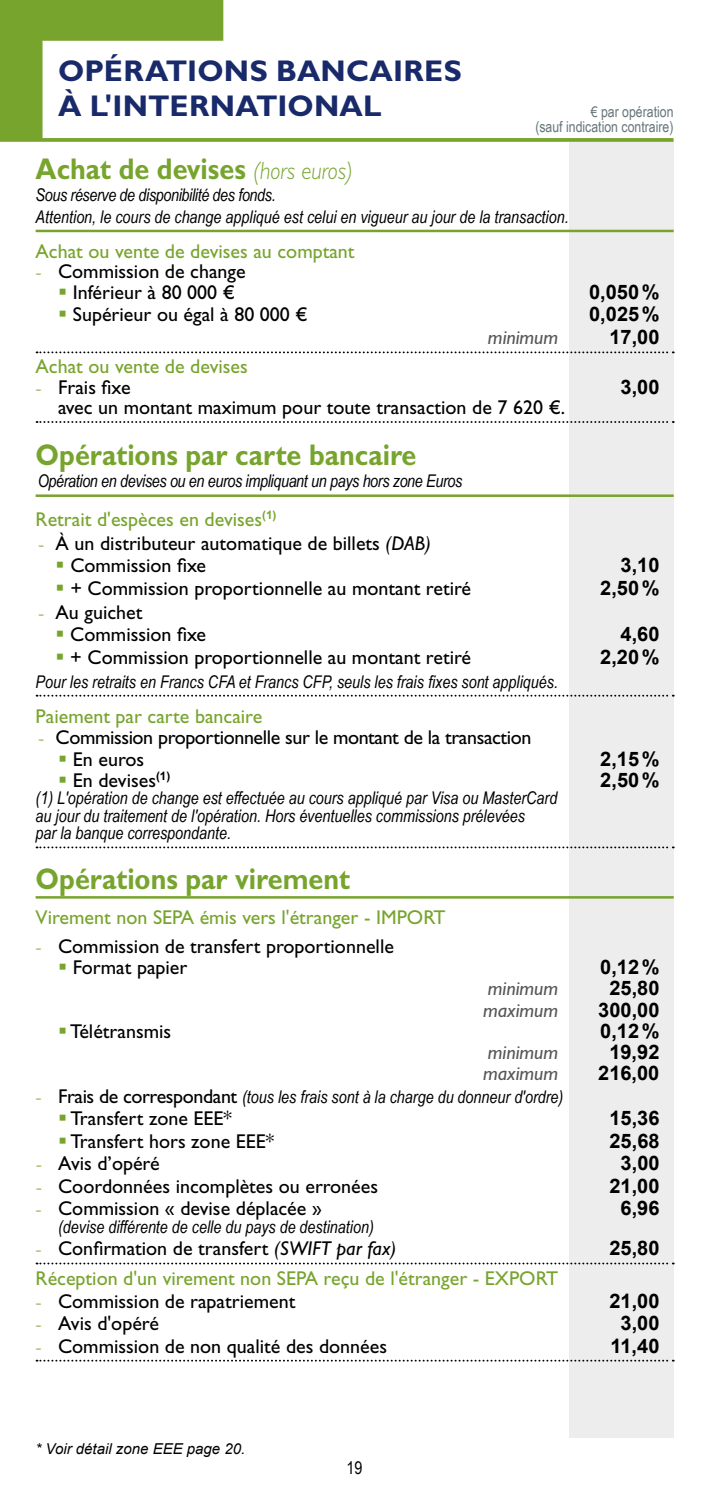
<style>
.page{position:relative;width:709px;height:1489px;background:#fff}
.page>*{position:absolute;margin:0;border:0;box-sizing:border-box;transform-origin:0 0}
.t1{font:700 30px "Gill Sans Std";color:#77a42d;scale:.9 1}
.t2{font:700 30px/35px "Gill Sans Std";letter-spacing:.005em;color:#192a6b}
.t3{font:20px "Gill Sans Std";color:#000}
.t4{font:20px "Gill Sans Std";color:#77a42d}
.t5{font:700 20px "Arial";color:#000}
.t6{font:20px "Gill Sans Std";letter-spacing:-.02em;color:#000}
.t7{font:italic 20px "Gill Sans Std";color:#575756}
.t8{font:italic 17.5px/17.5px "Arial Narrow";color:#000}
.t9{font:italic 17.5px "Arial Narrow";letter-spacing:-.02em;color:#000}
.t10{font:17.5px "Arial Narrow";color:#000}
.t11{font:15px/15px "Arial Narrow";color:#65757a;text-align:right}
.t12{font:italic 15px "Arial";color:#000}
.s1{font-weight:300;font-style:italic;font-size:25px}
.s2{font-family:"Garamond";color:#77a42d}
.s3{color:#77a42d}
.s4{font-style:italic}
.s5{font-family:"Garamond";font-style:normal;font-size:20px;color:#77a42d}
.s6{font-family:"Gill Sans Std";font-style:normal;font-size:20px}
</style>
<div class="page">
<div style="left:568px;top:140px;width:105px;height:1297px;background:#ededed"></div>
<hr style="left:36px;top:230px;width:637px;height:2px;background:#77a42d">
<svg style="left:37px;top:351px;width:636px;height:2px"></svg>
<svg style="left:37px;top:421px;width:636px;height:2px"></svg>
<hr style="left:36px;top:494px;width:637px;height:3px;background:#77a42d">
<svg style="left:37px;top:694px;width:636px;height:2px"></svg>
<svg style="left:37px;top:846px;width:636px;height:2px"></svg>
<hr style="left:36px;top:896px;width:637px;height:2px;background:#77a42d">
<svg style="left:37px;top:1262px;width:636px;height:2px"></svg>
<svg style="left:37px;top:1359px;width:636px;height:2px"></svg>
<svg style="left:0;top:0;width:673px;height:142px"></svg>
<h1 class="t2" style="left:58px;top:53px;width:405px">OPÉRATIONS BANCAIRES<br>À L'INTERNATIONAL</h1>
<p class="t11" style="left:535px;top:103px;width:140px">€ par opération<br>(sauf indication contraire)</p>
<h1 class="t1" style="left:36px;top:151px;width:354px">Achat de devises <span class="s1">(hors euros)</span></h1>
<p class="t8" style="left:36px;top:184px;width:534px;line-height:21.2px">Sous réserve de disponibilité des fonds.<br>Attention, le cours de change appliqué est celui en vigueur au jour de la transaction.</p>
<p class="t4" style="left:36px;top:240px;width:320px">Achat ou vente de devises au comptant</p>
<p class="t3" style="left:36px;top:260px;width:212px"><span class="s2">-</span> Commission de change</p>
<p class="t3" style="left:58px;top:281px;width:178px"><span class="s3">▪</span> Inférieur à 80 000 €</p>
<p class="t5" style="left:589px;top:278px;width:72px">0,050%</p>
<p class="t3" style="left:58px;top:302px;width:251px"><span class="s3">▪</span> Supérieur ou égal à 80 000 €</p>
<p class="t5" style="left:589px;top:299px;width:72px">0,025%</p>
<p class="t7" style="left:488px;top:326px;width:72px">minimum</p>
<p class="t5" style="left:609px;top:323px;width:52px">17,00</p>
<p class="t4" style="left:36px;top:354px;width:214px">Achat ou vente de devises</p>
<p class="t3" style="left:36px;top:376px;width:96px"><span class="s2">-</span> Frais fixe</p>
<p class="t5" style="left:620px;top:373px;width:40px">3,00</p>
<p class="t3" style="left:58px;top:396px;width:508px">avec un montant maximum pour toute transaction de 7 620 €.</p>
<h1 class="t1" style="left:36px;top:437px;width:425px">Opérations par carte bancaire</h1>
<p class="t9" style="left:38px;top:469px;width:426px">Opération en devises ou en euros impliquant un pays hors zone Euros</p>
<p class="t4" style="left:36px;top:507px;width:242px">Retrait d'espèces en devises<sup>(1)</sup></p>
<p class="t3" style="left:38px;top:531px;width:394px"><span class="s2">-</span> À un distributeur automatique de billets <span class="s4">(DAB)</span></p>
<p class="t3" style="left:56px;top:554px;width:152px"><span class="s3">▪</span> Commission fixe</p>
<p class="t5" style="left:620px;top:551px;width:40px">3,10</p>
<p class="t3" style="left:56px;top:576px;width:417px"><span class="s3">▪</span> + Commission proportionnelle au montant retiré</p>
<p class="t5" style="left:600px;top:573px;width:61px">2,50%</p>
<p class="t3" style="left:38px;top:600px;width:106px"><span class="s2">-</span> Au guichet</p>
<p class="t3" style="left:56px;top:623px;width:152px"><span class="s3">▪</span> Commission fixe</p>
<p class="t5" style="left:620px;top:620px;width:40px">4,60</p>
<p class="t3" style="left:56px;top:645px;width:417px"><span class="s3">▪</span> + Commission proportionnelle au montant retiré</p>
<p class="t5" style="left:600px;top:642px;width:61px">2,20%</p>
<p class="t8" style="left:36px;top:672px;width:524px">Pour les retraits en Francs CFA et Francs CFP, seuls les frais fixes sont appliqués.</p>
<p class="t4" style="left:36px;top:704px;width:228px">Paiement par carte bancaire</p>
<p class="t6" style="left:38px;top:726px;width:495px"><span class="s2">-</span> Commission proportionnelle sur le montant de la transaction</p>
<p class="t3" style="left:58px;top:747px;width:88px"><span class="s3">▪</span> En euros</p>
<p class="t5" style="left:600px;top:744px;width:61px">2,15%</p>
<p class="t3" style="left:58px;top:768px;width:114px"><span class="s3">▪</span> En devises<sup>(1)</sup></p>
<p class="t5" style="left:600px;top:765px;width:61px">2,50%</p>
<p class="t8" style="left:36px;top:789px;width:523px">(1) L'opération de change est effectuée au cours appliqué par Visa ou MasterCard au jour du traitement de l'opération. Hors éventuelles commissions prélevées<br>par la banque correspondante.</p>
<h1 class="t1" style="left:36px;top:861px;width:351px">Opérations par virement</h1>
<p class="t4" style="left:36px;top:906px;width:411px">Virement non SEPA émis vers l'étranger - IMPORT</p>
<p class="t3" style="left:36px;top:934px;width:360px"><span class="s2">-</span> Commission de transfert proportionnelle</p>
<p class="t3" style="left:58px;top:955px;width:131px"><span class="s3">▪</span> Format papier</p>
<p class="t5" style="left:600px;top:952px;width:61px">0,12%</p>
<p class="t7" style="left:488px;top:977px;width:72px">minimum</p>
<p class="t5" style="left:609px;top:974px;width:52px">25,80</p>
<p class="t7" style="left:483px;top:998px;width:77px">maximum</p>
<p class="t5" style="left:598px;top:995px;width:63px">300,00</p>
<p class="t3" style="left:58px;top:1019px;width:115px"><span class="s3">▪</span> Télétransmis</p>
<p class="t5" style="left:600px;top:1016px;width:61px">0,12%</p>
<p class="t7" style="left:488px;top:1040px;width:72px">minimum</p>
<p class="t5" style="left:609px;top:1037px;width:52px">19,92</p>
<p class="t7" style="left:483px;top:1062px;width:77px">maximum</p>
<p class="t5" style="left:598px;top:1059px;width:63px">216,00</p>
<p class="t8" style="left:36px;top:1087px;width:529px"><span class="s5">-</span> <span class="s6">Frais de correspondant</span> (tous les frais sont à la charge du donneur d'ordre)</p>
<p class="t3" style="left:58px;top:1107px;width:175px"><span class="s3">▪</span> Transfert zone EEE*</p>
<p class="t5" style="left:609px;top:1104px;width:52px">15,36</p>
<p class="t3" style="left:58px;top:1129px;width:217px"><span class="s3">▪</span> Transfert hors zone EEE*</p>
<p class="t5" style="left:609px;top:1126px;width:52px">25,68</p>
<p class="t3" style="left:36px;top:1152px;width:126px"><span class="s2">-</span> Avis d’opéré</p>
<p class="t5" style="left:620px;top:1149px;width:40px">3,00</p>
<p class="t3" style="left:36px;top:1174px;width:344px"><span class="s2">-</span> Coordonnées incomplètes ou erronées</p>
<p class="t5" style="left:609px;top:1171px;width:52px">21,00</p>
<p class="t3" style="left:36px;top:1197px;width:288px"><span class="s2">-</span> Commission « devise déplacée »</p>
<p class="t5" style="left:620px;top:1194px;width:40px">6,96</p>
<p class="t8" style="left:58px;top:1217px;width:317px">(devise différente de celle du pays de destination)</p>
<p class="t3" style="left:36px;top:1237px;width:362px"><span class="s2">-</span> Confirmation de transfert <span class="s4">(SWIFT par fax)</span></p>
<p class="t5" style="left:609px;top:1234px;width:52px">25,80</p>
<p class="t4" style="left:36px;top:1266px;width:524px">Réception d'un virement non SEPA reçu de l'étranger - EXPORT</p>
<p class="t3" style="left:36px;top:1289px;width:261px"><span class="s2">-</span> Commission de rapatriement</p>
<p class="t5" style="left:609px;top:1286px;width:52px">21,00</p>
<p class="t3" style="left:36px;top:1311px;width:125px"><span class="s2">-</span> Avis d'opéré</p>
<p class="t5" style="left:620px;top:1308px;width:40px">3,00</p>
<p class="t3" style="left:36px;top:1334px;width:353px"><span class="s2">-</span> Commission de non qualité des données</p>
<p class="t5" style="left:610px;top:1331px;width:50px">11,40</p>
<p class="t12" style="left:36px;top:1438px;width:211px">* Voir détail zone EEE page 20.</p>
<p class="t10" style="left:346px;top:1454px;width:17px">19</p>
</div>
